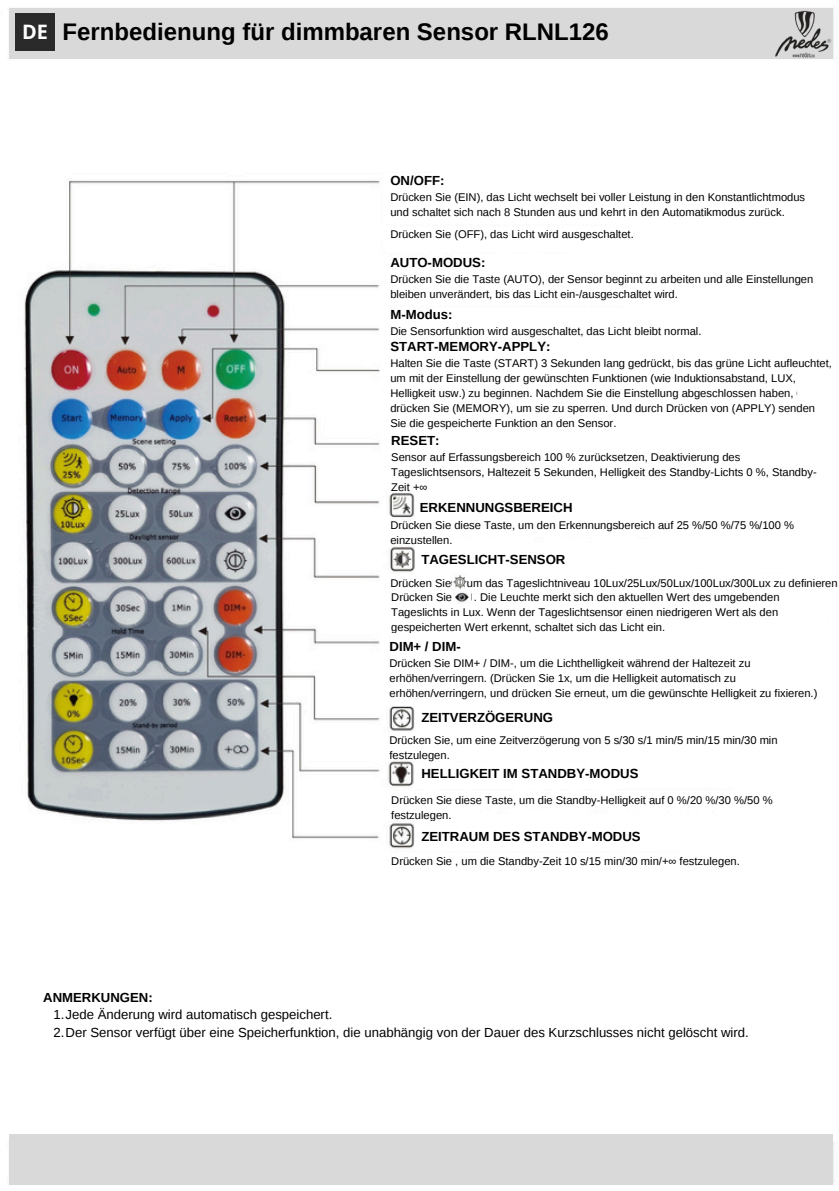
<style>
.page{position:relative;width:839px;height:1191px;background:#fff}
.page>*{position:absolute;margin:0;border:0;box-sizing:border-box;transform-origin:0 0}
.t1{font:700 24px "Liberation Sans";color:#000}
.t2{font:700 19.8px "Open Sans";color:#fff}
.t3{font:700 13.2px "Liberation Sans";color:#000}
.t4{font:13.2px "Liberation Sans";color:#000}
.t5{font:11.2px/14.8px "Liberation Sans";color:#000}
</style>
<div class="page">
<img style="left:9px;top:8px;width:825px;height:1177px">
<div style="left:383px;top:173px;width:362px;height:51px;background:#fff"></div>
<div style="left:383px;top:228px;width:362px;height:24px;background:#fff"></div>
<div style="left:383px;top:261px;width:362px;height:43px;background:#fff"></div>
<div style="left:383px;top:315px;width:398px;height:33px;background:#fff"></div>
<div style="left:383px;top:352px;width:412px;height:80px;background:#fff"></div>
<div style="left:383px;top:431px;width:436px;height:49px;background:#fff"></div>
<div style="left:415px;top:495px;width:423px;height:28px;background:#fff"></div>
<div style="left:390px;top:522px;width:436px;height:15px;background:#fff"></div>
<div style="left:415px;top:544px;width:423px;height:28px;background:#fff"></div>
<div style="left:390px;top:574px;width:436px;height:18px;background:#fff"></div>
<img style="left:451px;top:575px;width:15px;height:14px">
<div style="left:391px;top:595px;width:436px;height:31px;background:#fff"></div>
<img style="left:455px;top:592px;width:16px;height:10px">
<div style="left:391px;top:634px;width:436px;height:72px;background:#fff"></div>
<div style="left:415px;top:706px;width:137px;height:25px;background:#fff"></div>
<div style="left:390px;top:732px;width:292px;height:28px;background:#fff"></div>
<div style="left:415px;top:763px;width:205px;height:26px;background:#fff"></div>
<div style="left:389px;top:792px;width:352px;height:15px;background:#fff"></div>
<div style="left:415px;top:822px;width:206px;height:25px;background:#fff"></div>
<div style="left:388px;top:853px;width:352px;height:15px;background:#fff"></div>
<div style="left:27px;top:966px;width:768px;height:70px;background:#fff"></div>
<div style="left:10px;top:8px;width:823px;height:50px;background:#d9d9d9"></div>
<div style="left:15px;top:13px;width:40px;height:38px;background:#2a2a2a"></div>
<img style="left:775px;top:8px;width:59px;height:50px">
<div style="left:10px;top:1135px;width:823px;height:50px;background:#d9d9d9"></div>
<p class="t2" style="left:22px;top:18px;width:27px">DE</p>
<h3 class="t1" style="left:62px;top:18px;width:548px">Fernbedienung für dimmbaren Sensor RLNL126</h3>
<p class="t3" style="left:390px;top:173px;width:56px">ON/OFF:</p>
<h1 class="t5" style="left:390px;top:190px;width:416px">Drücken Sie (EIN), das Licht wechselt bei voller Leistung in den Konstantlichtmodus und schaltet sich nach 8 Stunden aus und kehrt in den Automatikmodus zurück.</h1>
<h2 class="t5" style="left:390px;top:226px;width:245px">Drücken Sie (OFF), das Licht wird ausgeschaltet.</h2>
<p class="t3" style="left:390px;top:255px;width:96px">AUTO-MODUS:</p>
<p class="t5" style="left:390px;top:271px;width:424px">Drücken Sie die Taste (AUTO), der Sensor beginnt zu arbeiten und alle Einstellungen bleiben unverändert, bis das Licht ein-/ausgeschaltet wird.</p>
<h2 class="t3" style="left:390px;top:307px;width:64px">M-Modus:</h2>
<p class="t5" style="left:390px;top:324px;width:312px">Die Sensorfunktion wird ausgeschaltet, das Licht bleibt normal.</p>
<p class="t3" style="left:390px;top:339px;width:162px">START-MEMORY-APPLY:</p>
<p class="t5" style="left:390px;top:356px;width:443px">Halten Sie die Taste (START) 3 Sekunden lang gedrückt, bis das grüne Licht aufleuchtet, um mit der Einstellung der gewünschten Funktionen (wie Induktionsabstand, LUX, Helligkeit usw.) zu beginnen. Nachdem Sie die Einstellung abgeschlossen haben, drücken Sie (MEMORY), um sie zu sperren. Und durch Drücken von (APPLY) senden Sie die gespeicherte Funktion an den Sensor.</p>
<p class="t3" style="left:391px;top:433px;width:50px">RESET:</p>
<p class="t5" style="left:391px;top:449px;width:427px">Sensor auf Erfassungsbereich 100 % zurücksetzen, Deaktivierung des<br>Tageslichtsensors, Haltezeit 5 Sekunden, Helligkeit des Standby-Lichts 0 %, Standby-<br>Zeit +∞</p>
<p class="t5" style="left:390px;top:517px;width:405px">Drücken Sie diese Taste, um den Erkennungsbereich auf 25 %/50 %/75 %/100 % einzustellen.</p>
<p class="t3" style="left:421px;top:552px;width:145px">TAGESLICHT-SENSOR</p>
<p class="t5" style="left:390px;top:576px;width:449px">Drücken Sie , um das Tageslichtniveau 10Lux/25Lux/50Lux/100Lux/300Lux zu definieren</p>
<h3 class="t5" style="left:391px;top:590px;width:62px">Drücken Sie</h3>
<h3 class="t3" style="left:420px;top:500px;width:154px">ERKENNUNGSBEREICH</h3>
<h3 class="t5" style="left:391px;top:590px;width:390px;text-align:justify;text-indent:83px">. Die Leuchte merkt sich den aktuellen Wert des umgebenden Tageslichts in Lux. Wenn der Tageslichtsensor einen niedrigeren Wert als den gespeicherten Wert erkennt, schaltet sich das Licht ein.</h3>
<h3 class="t3" style="left:389px;top:639px;width:73px">DIM+ / DIM-</h3>
<p class="t5" style="left:389px;top:655px;width:429px">Drücken Sie DIM+ / DIM-, um die Lichthelligkeit während der Haltezeit zu erhöhen/verringern. (Drücken Sie 1x, um die Helligkeit automatisch zu erhöhen/verringern, und drücken Sie erneut, um die gewünschte Helligkeit zu fixieren.)</p>
<p class="t3" style="left:421px;top:710px;width:133px">ZEITVERZÖGERUNG</p>
<p class="t5" style="left:389px;top:732px;width:389px">Drücken Sie, um eine Zeitverzögerung von 5 s/30 s/1 min/5 min/15 min/30 min</p>
<p class="t5" style="left:389px;top:747px;width:62px">festzulegen.</p>
<p class="t3" style="left:421px;top:766px;width:219px">HELLIGKEIT IM STANDBY-MODUS</p>
<p class="t5" style="left:391px;top:793px;width:383px">Drücken Sie diese Taste, um die Standby-Helligkeit auf 0 %/20 %/30 %/50 % festzulegen.</p>
<h3 class="t3" style="left:421px;top:829px;width:221px">ZEITRAUM DES STANDBY-MODUS</h3>
<p class="t5" style="left:391px;top:854px;width:350px">Drücken Sie , um die Standby-Zeit 10 s/15 min/30 min/+∞ festzulegen.</p>
<p class="t3" style="left:43px;top:990px;width:111px">ANMERKUNGEN:</p>
<h3 class="t4" style="left:53px;top:1007px;width:280px">1.Jede Änderung wird automatisch gespeichert.</h3>
<p class="t4" style="left:53px;top:1025px;width:697px">2.Der Sensor verfügt über eine Speicherfunktion, die unabhängig von der Dauer des Kurzschlusses nicht gelöscht wird.</p>
</div>
